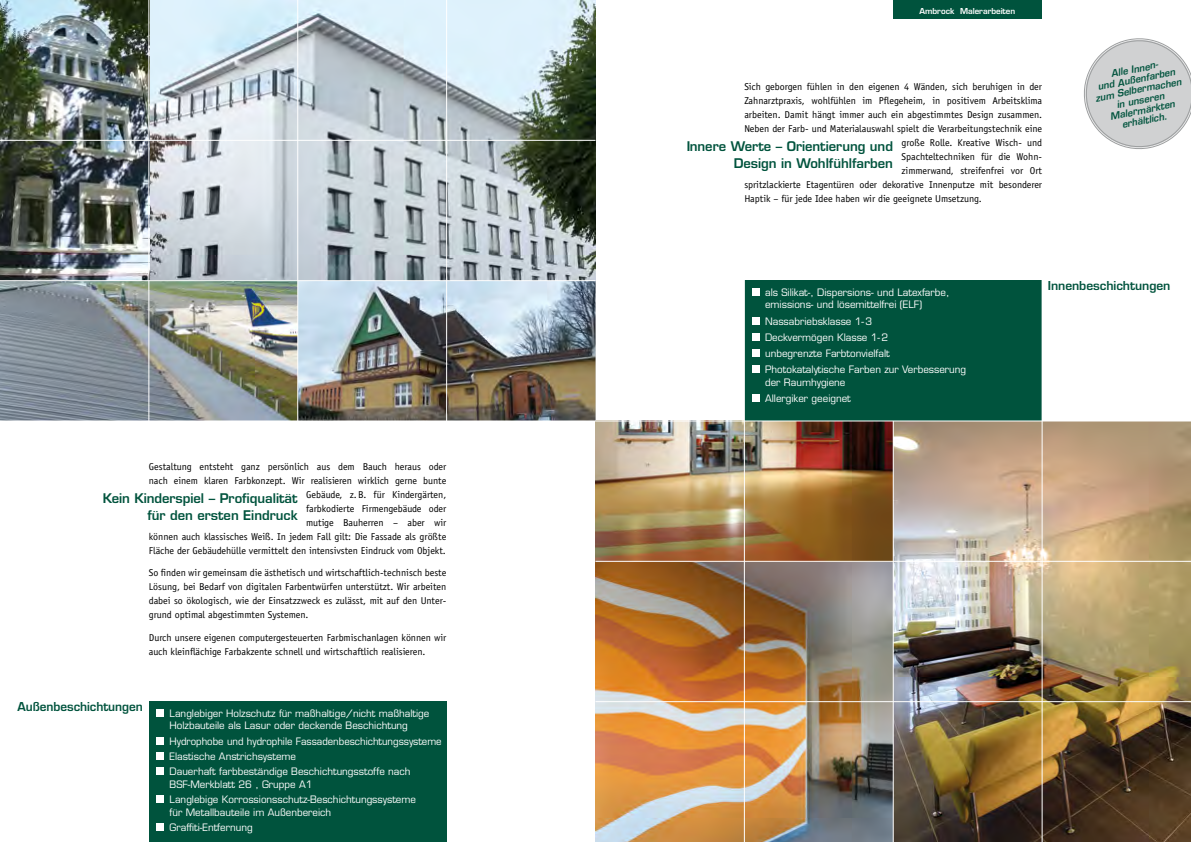
<style>
.page{position:relative;width:1191px;height:842px;background:#fff}
.page>*{position:absolute;margin:0;border:0;box-sizing:border-box;transform-origin:0 0}
.t1{font:600 13px/17px "Eurostile";letter-spacing:-.005em;color:#00533d;text-align:right}
.t2{font:600 12px "Eurostile";letter-spacing:-.005em;color:#00533d}
.t3{font:10px/14px "Officina Sans";letter-spacing:-.005em;color:#000;text-align:right}
.t4{font:10px/16.2px "Eurostile";color:#fff}
.t5{font:10px/15.3px "Eurostile";color:#fff;scale:.96 1}
.t6{font:italic 600 9.6px/10.4px "Eurostile";color:#00533d;text-align:center}
.t7{font:600 8px "Eurostile";letter-spacing:-.005em;color:#fff}
</style>
<div class="page">
<img style="left:595px;top:562px;width:297px;height:280px">
<img style="left:595px;top:421px;width:297px;height:140px">
<img style="left:298px;top:281px;width:297px;height:139px">
<img style="left:149px;top:0;width:446px;height:280px">
<div style="left:893px;top:0;width:149px;height:19px;background:#00533d"></div>
<img style="left:0;top:281px;width:297px;height:139px">
<img style="left:0;top:0;width:148px;height:280px">
<div style="left:149px;top:702px;width:297px;height:140px;background:#00533d"></div>
<div style="left:744px;top:281px;width:298px;height:140px;background:#00533d"></div>
<div style="left:157px;top:709px;width:7px;height:8px;background:#fff"></div>
<div style="left:157px;top:737px;width:7px;height:8px;background:#fff"></div>
<div style="left:157px;top:752px;width:7px;height:8px;background:#fff"></div>
<div style="left:157px;top:768px;width:7px;height:7px;background:#fff"></div>
<div style="left:157px;top:795px;width:7px;height:8px;background:#fff"></div>
<div style="left:157px;top:823px;width:7px;height:8px;background:#fff"></div>
<div style="left:752px;top:288px;width:7px;height:8px;background:#fff"></div>
<div style="left:752px;top:317px;width:7px;height:7px;background:#fff"></div>
<div style="left:752px;top:333px;width:7px;height:8px;background:#fff"></div>
<div style="left:752px;top:349px;width:7px;height:8px;background:#fff"></div>
<div style="left:752px;top:365px;width:7px;height:8px;background:#fff"></div>
<div style="left:752px;top:394px;width:7px;height:8px;background:#fff"></div>
<img style="left:893px;top:421px;width:298px;height:421px">
<svg style="left:1084px;top:38px;width:107px;height:111px"></svg>
<hr style="left:0;top:420px;width:1191px;height:1px;background:#fff">
<hr style="left:744px;top:270px;width:1px;height:572px;background:#fff">
<hr style="left:595px;top:561px;width:596px;height:1px;background:#fff">
<hr style="left:595px;top:701px;width:596px;height:1px;background:#fff">
<hr style="left:0;top:140px;width:595px;height:1px;background:#fff">
<hr style="left:148px;top:0;width:1px;height:421px;background:#fff">
<hr style="left:297px;top:0;width:1px;height:421px;background:#fff">
<hr style="left:446px;top:0;width:1px;height:421px;background:#fff">
<hr style="left:1041px;top:267px;width:1px;height:575px;background:#fff">
<p class="t3" style="left:149px;top:459px;width:299px">Gestaltung entsteht ganz persönlich aus dem Bauch heraus oder nach einem klaren Farbkonzept. Wir realisieren wirklich gerne bunte Gebäude, z.B. für Kindergärten,<br>farbkodierte Firmengebäude oder<br>mutige Bauherren – aber wir<br>können auch klassisches Weiß. In jedem Fall gilt: Die Fassade als größte Fläche der Gebäudehülle vermittelt den intensivsten Eindruck vom Objekt.</p>
<p class="t3" style="left:149px;top:566px;width:299px;text-align:justify">So finden wir gemeinsam die ästhetisch und wirtschaftlich-technisch beste Lösung, bei Bedarf von digitalen Farbentwürfen unterstützt. Wir arbeiten dabei so ökologisch, wie der Einsatzzweck es zulässt, mit auf den Unter&shy;grund optimal abgestimmten Systemen.</p>
<p class="t3" style="left:149px;top:630px;width:299px;text-align:left">Durch unsere eigenen computergesteuerten Farbmischanlagen können wir auch kleinflächige Farbakzente schnell und wirtschaftlich realisieren.</p>
<h1 class="t1" style="left:102px;top:489px;width:197px">Kein Kinderspiel – Profiqualität für den ersten Eindruck</h1>
<p class="t2" style="left:18px;top:699px;width:127px">Außenbeschichtungen</p>
<p class="t4" style="left:170px;top:707px;width:261px;line-height:12.5px">Langlebiger Holzschutz für maßhaltige/nicht maßhaltige<br>Holzbauteile als Lasur oder deckende Beschichtung</p>
<p class="t5" style="left:170px;top:733px;width:285px">Hydrophobe und hydrophile Fassadenbeschichtungssysteme<br>Elastische Anstrichsysteme<br>Dauerhaft farbbeständige Beschichtungsstoffe nach</p>
<p class="t4" style="left:170px;top:776px;width:248px;line-height:15.3px">BSF-Merkblatt 26 , Gruppe A1<br>Langlebige Korrossionsschutz-Beschichtungssysteme</p>
<p class="t4" style="left:170px;top:804px;width:163px;line-height:15.3px">für Metallbauteile im Außenbereich<br>Graffiti-Entfernung</p>
<p class="t7" style="left:919px;top:6px;width:97px">Ambrock Malerarbeiten</p>
<p class="t3" style="left:744px;top:79px;width:299px">Sich geborgen fühlen in den eigenen 4 Wänden, sich beruhigen in der</p>
<p class="t3" style="left:744px;top:93px;width:299px">Zahnarztpraxis, wohlfühlen im Pflegeheim, in positivem Arbeitsklima</p>
<p class="t3" style="left:744px;top:107px;width:299px">arbeiten. Damit hängt immer auch ein abgestimmtes Design zusammen.</p>
<p class="t3" style="left:744px;top:121px;width:299px">Neben der Farb- und Materialauswahl spielt die Verarbeitungstechnik eine</p>
<p class="t3" style="left:901px;top:135px;width:142px">große Rolle. Kreative Wisch- und</p>
<p class="t3" style="left:901px;top:149px;width:142px">Spachteltechniken für die Wohn-</p>
<p class="t3" style="left:901px;top:163px;width:142px">zimmerwand, streifenfrei vor Ort</p>
<p class="t3" style="left:744px;top:177px;width:299px">spritzlackierte Etagentüren oder dekorative Innenputze mit besonderer</p>
<p class="t3" style="left:744px;top:191px;width:239px">Haptik – für jede Idee haben wir die geeignete Umsetzung.</p>
<h1 class="t1" style="left:686px;top:138px;width:208px">Innere Werte – Orientierung und<br>Design in Wohlfühlfarben</h1>
<p class="t6" style="left:1090px;top:72px;width:89px;rotate:-11deg">Alle Innen-<br>und Außenfarben zum Selbermachen in unseren<br>Malermärkten erhältlich.</p>
<p class="t4" style="left:765px;top:286px;width:186px;line-height:12.5px">als Silikat-, Dispersions- und Latexfarbe, emissions- und lösemittelfrei (ELF)</p>
<p class="t4" style="left:765px;top:313px;width:203px">Nassabriebsklasse 1- 3<br>Deckvermögen Klasse 1- 2<br>unbegrenzte Farbtonvielfalt<br>Photokatalytische Farben zur Verbesserung</p>
<p class="t4" style="left:765px;top:374px;width:87px">der Raumhygiene<br>Allergiker geeignet</p>
<p class="t2" style="left:1047px;top:278px;width:124px">Innenbeschichtungen</p>
</div>
